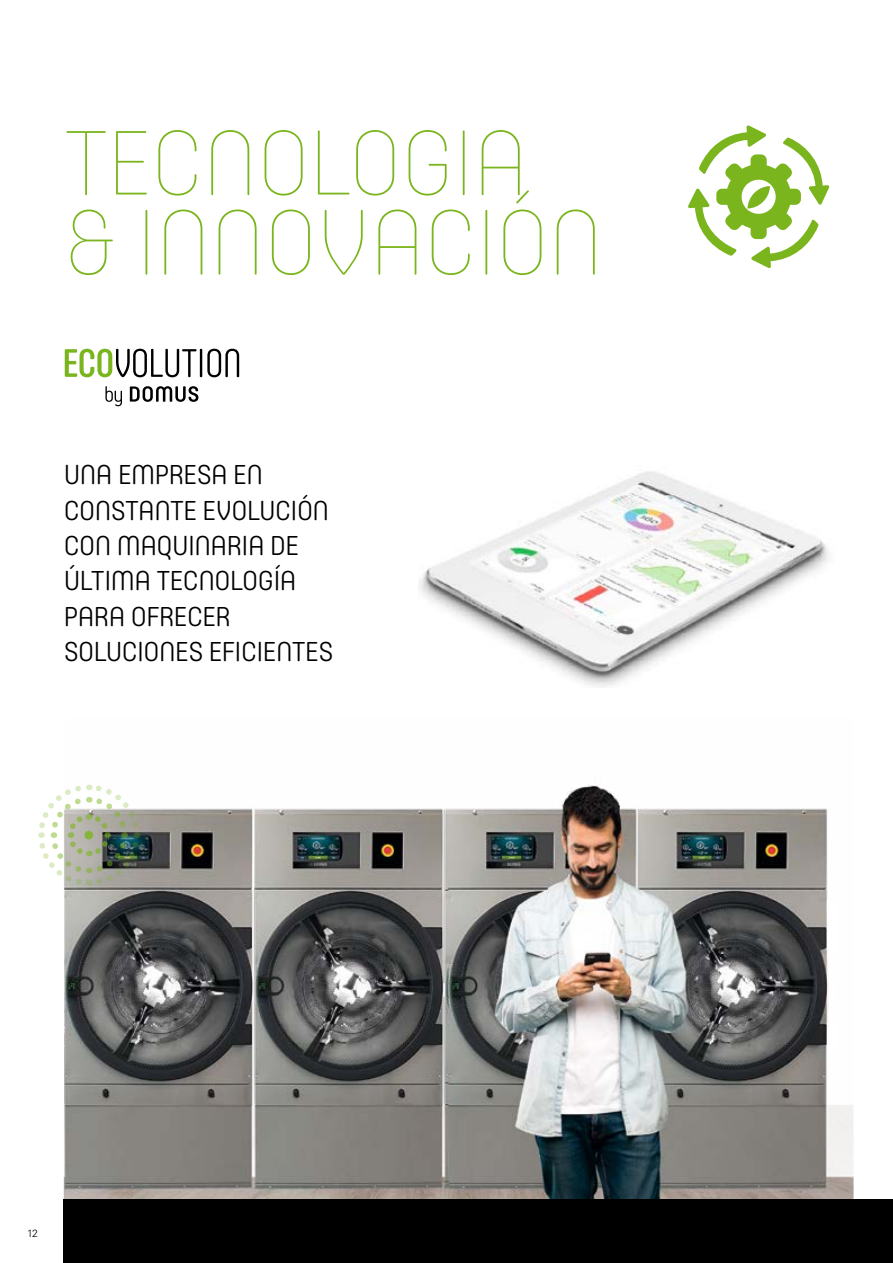
<style>
.page{position:relative;width:893px;height:1263px;background:#fff}
.page>*{position:absolute;margin:0;border:0;box-sizing:border-box;transform-origin:0 0}
.t1{font:100 90px/79.5px "Core Mellow";letter-spacing:-.01em;color:#7ab51d}
.t2{font:300 27px/35.4px "Core Mellow";letter-spacing:-.02em;color:#000}
.t3{font:300 10.5px "Univers LT Std";color:#000}
</style>
<div class="page">
<div style="left:64px;top:1199px;width:829px;height:64px;background:#000"></div>
<img style="left:418px;top:471px;width:410px;height:216px">
<img style="left:64px;top:779px;width:790px;height:420px">
<svg style="left:65px;top:349px;width:131px;height:29px"></svg>
<hr style="left:200px;top:349px;width:2px;height:28px;background:#000">
<svg style="left:207px;top:349px;width:32px;height:28px"></svg>
<svg style="left:105px;top:386px;width:17px;height:20px"></svg>
<svg style="left:130px;top:386px;width:68px;height:16px"></svg>
<svg style="left:688px;top:125px;width:142px;height:143px"></svg>
<img style="left:38px;top:781px;width:104px;height:106px">
<h1 class="t1" style="left:64px;top:119px;width:541px">TECNOLOGIA<br>&amp; INNOVACIÓN</h1>
<p class="t2" style="left:64px;top:456px;width:271px">UNA EMPRESA EN<br>CONSTANTE EVOLUCIÓN<br>CON MAQUINARIA DE<br>ÚLTIMA TECNOLOGÍA<br>PARA OFRECER<br>SOLUCIONES EFICIENTES</p>
<p class="t3" style="left:27px;top:1227px;width:12px">12</p>
</div>
